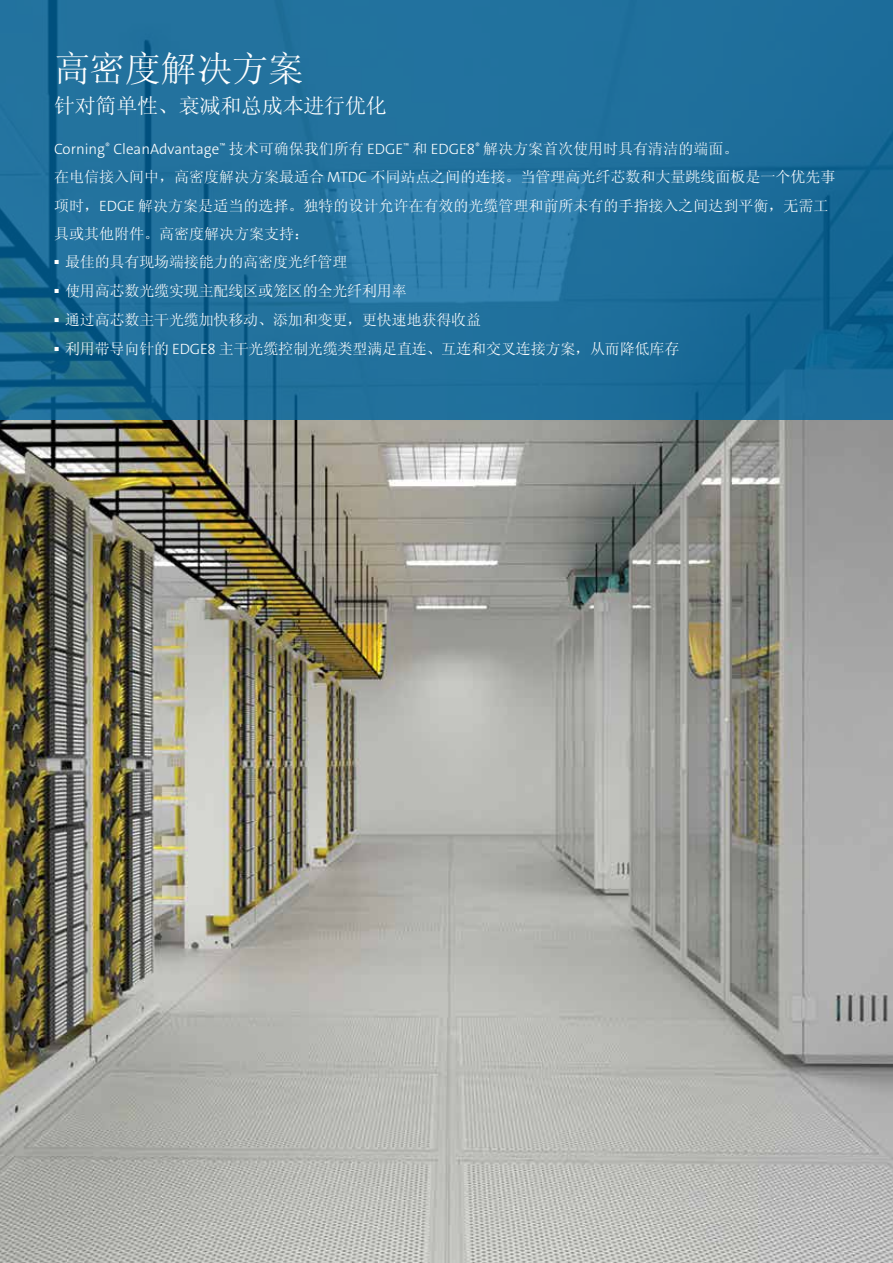
<style>
.page{position:relative;width:893px;height:1263px;background:#fff}
.page>*{position:absolute;margin:0;border:0;box-sizing:border-box;transform-origin:0 0}
.t1{font:36px "Sim Sun";letter-spacing:-.01em;color:#fff}
.t2{font:21px "Sim Sun";letter-spacing:-.01em;color:#fff}
.t3{font:15px/28.5px "Sim Sun";color:#fff}
.t4{font:300 15px "The Sans C4 s";color:#fff}
.t5{font:200 6px "The Sans C4 s";color:#fff}
.s1{font-family:"Sim Sun";font-weight:400}
.s2{font-family:"The Sans C4 s";font-weight:300}
</style>
<div class="page">
<img style="left:0;top:420px;width:893px;height:843px">
<svg style="left:0;top:0;width:893px;height:420px;background:#1f6f9b"></svg>
<h1 class="t1" style="left:54px;top:50px;width:251px">高密度解决方案</h1>
<h2 class="t2" style="left:54px;top:95px;width:334px">针对简单性、衰减和总成本进行优化</h2>
<p class="t4" style="left:54px;top:139px;width:686px">Corning<sup>®</sup> CleanAdvantage<sup>™</sup> <span class="s1">技术可确保我们所有</span> EDGE<sup>™</sup> <span class="s1">和</span> EDGE8<sup>®</sup> <span class="s1">解决方案首次使用时具有清洁的端面。</span></p>
<p class="t3" style="left:54px;top:163px;width:783px">在电信接入间中，高密度解决方案最适合 <span class="s2">MTDC</span> 不同站点之间的连接。当管理高光纤芯数和大量跳线面板是一个优先事项时，<span class="s2">EDGE</span> 解决方案是适当的选择。独特的设计允许在有效的光缆管理和前所未有的手指接入之间达到平衡，无需工具或其他附件。高密度解决方案支持：</p>
<p class="t5" style="left:54px;top:258px;width:7px">◼</p>
<p class="t3" style="left:65px;top:247px;width:284px">最佳的具有现场端接能力的高密度光纤管理</p>
<p class="t5" style="left:54px;top:287px;width:7px">◼</p>
<p class="t3" style="left:65px;top:277px;width:343px">使用高芯数光缆实现主配线区或笼区的全光纤利用率</p>
<p class="t5" style="left:54px;top:316px;width:7px">◼</p>
<p class="t3" style="left:65px;top:306px;width:417px">通过高芯数主干光缆加快移动、添加和变更，更快速地获得收益</p>
<p class="t5" style="left:54px;top:346px;width:7px">◼</p>
<p class="t3" style="left:65px;top:335px;width:616px">利用带导向针的 <span class="s2">EDGE8</span> 主干光缆控制光缆类型满足直连、互连和交叉连接方案，从而降低库存</p>
</div>
